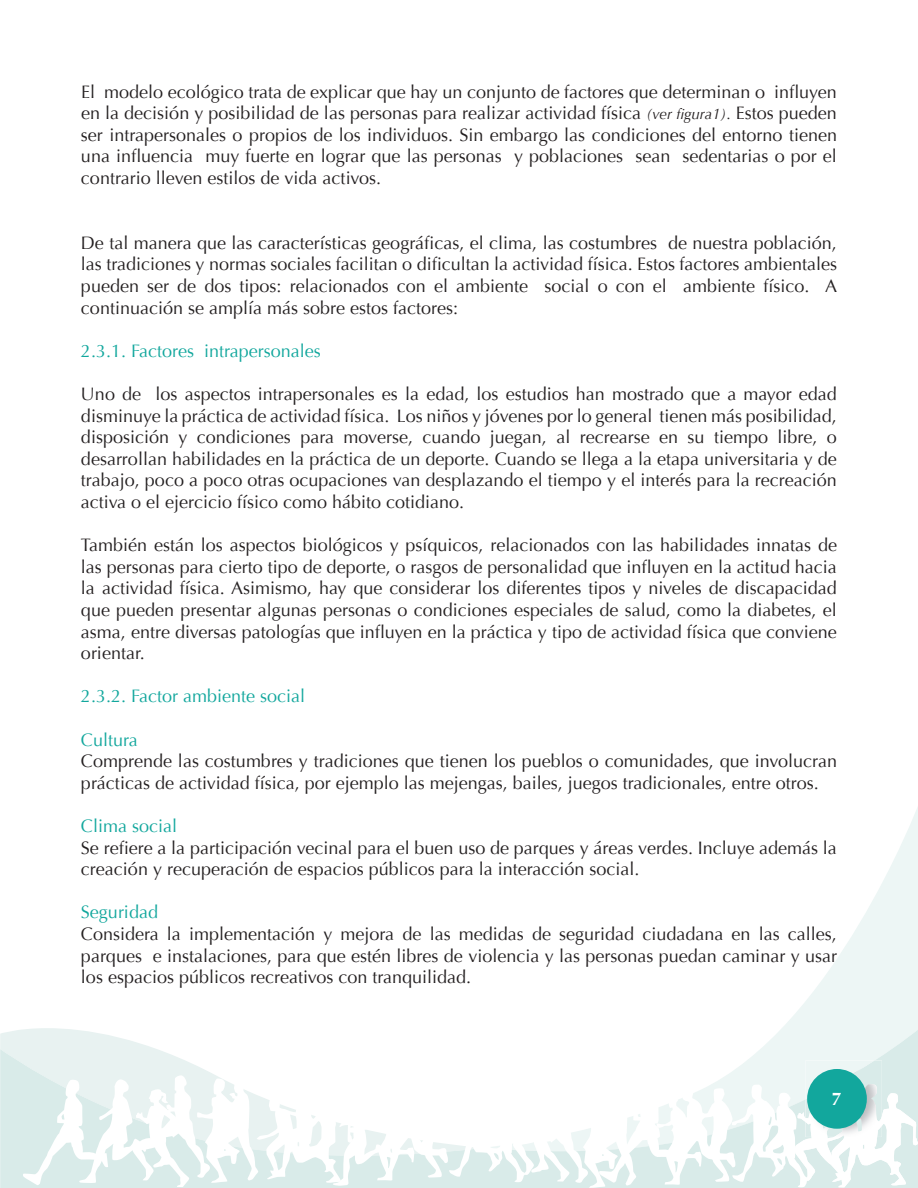
<style>
.page{position:relative;width:918px;height:1188px;background:#fff}
.page>*{position:absolute;margin:0;border:0;box-sizing:border-box;transform-origin:0 0}
.t1{font:18px/21.6px "Optima";color:#231f20;text-align:justify}
.t2{font:18px "Optima";color:#12a79d}
.t3{font:700 18px "Optima";color:#fff}
.s1{font-style:italic;font-size:15px}
.s2{font-size:15px}
</style>
<div class="page">
<svg style="left:781px;top:807px;width:137px;height:223px"></svg>
<svg style="left:0;top:1030px;width:918px;height:158px"></svg>
<img style="left:805px;top:1061px;width:77px;height:14px">
<svg style="left:23px;top:1075px;width:895px;height:113px"></svg>
<img style="left:834px;top:1084px;width:48px;height:53px">
<div style="left:807px;top:1069px;width:60px;height:60px;background:#12a79d;border-radius:50%"></div>
<p class="t1" style="left:81px;top:81px;width:758px">El modelo ecológico trata de explicar que hay un conjunto de factores que determinan o influyen en la decisión y posibilidad de las personas para realizar actividad física <span class="s1">(ver figura1)</span><span class="s2">.</span> Estos pueden ser intrapersonales o propios de los individuos. Sin embargo las condiciones del entorno tienen una influencia muy fuerte en lograr que las personas y poblaciones sean sedentarias o por el contrario lleven estilos de vida activos.</p>
<p class="t1" style="left:81px;top:232px;width:758px">De tal manera que las características geográficas, el clima, las costumbres de nuestra población, las tradiciones y normas sociales facilitan o dificultan la actividad física. Estos factores ambientales pueden ser de dos tipos: relacionados con el ambiente social o con el ambiente físico. A continuación se amplía más sobre estos factores:</p>
<p class="t2" style="left:81px;top:340px;width:241px">2.3.1. Factores intrapersonales</p>
<p class="t1" style="left:81px;top:383px;width:757px">Uno de los aspectos intrapersonales es la edad, los estudios han mostrado que a mayor edad disminuye la práctica de actividad física. Los niños y jóvenes por lo general tienen más posibilidad, disposición y condiciones para moverse, cuando juegan, al recrearse en su tiempo libre, o desarrollan habilidades en la práctica de un deporte. Cuando se llega a la etapa universitaria y de trabajo, poco a poco otras ocupaciones van desplazando el tiempo y el interés para la recreación activa o el ejercicio físico como hábito cotidiano.</p>
<p class="t1" style="left:81px;top:534px;width:758px">También están los aspectos biológicos y psíquicos, relacionados con las habilidades innatas de las personas para cierto tipo de deporte, o rasgos de personalidad que influyen en la actitud hacia la actividad física. Asimismo, hay que considerar los diferentes tipos y niveles de discapacidad que pueden presentar algunas personas o condiciones especiales de salud, como la diabetes, el asma, entre diversas patologías que influyen en la práctica y tipo de actividad física que conviene orientar.</p>
<p class="t2" style="left:81px;top:686px;width:226px">2.3.2. Factor ambiente social</p>
<p class="t2" style="left:81px;top:729px;width:58px">Cultura</p>
<p class="t1" style="left:81px;top:750px;width:758px">Comprende las costumbres y tradiciones que tienen los pueblos o comunidades, que involucran prácticas de actividad física, por ejemplo las mejengas, bailes, juegos tradicionales, entre otros.</p>
<p class="t2" style="left:81px;top:815px;width:98px">Clima social</p>
<p class="t1" style="left:81px;top:837px;width:757px">Se refiere a la participación vecinal para el buen uso de parques y áreas verdes. Incluye además la creación y recuperación de espacios públicos para la interacción social.</p>
<p class="t2" style="left:81px;top:902px;width:79px">Seguridad</p>
<p class="t1" style="left:81px;top:923px;width:758px">Considera la implementación y mejora de las medidas de seguridad ciudadana en las calles, parques e instalaciones, para que estén libres de violencia y las personas puedan caminar y usar los espacios públicos recreativos con tranquilidad.</p>
<p class="t3" style="left:832px;top:1089px;width:12px">7</p>
</div>
